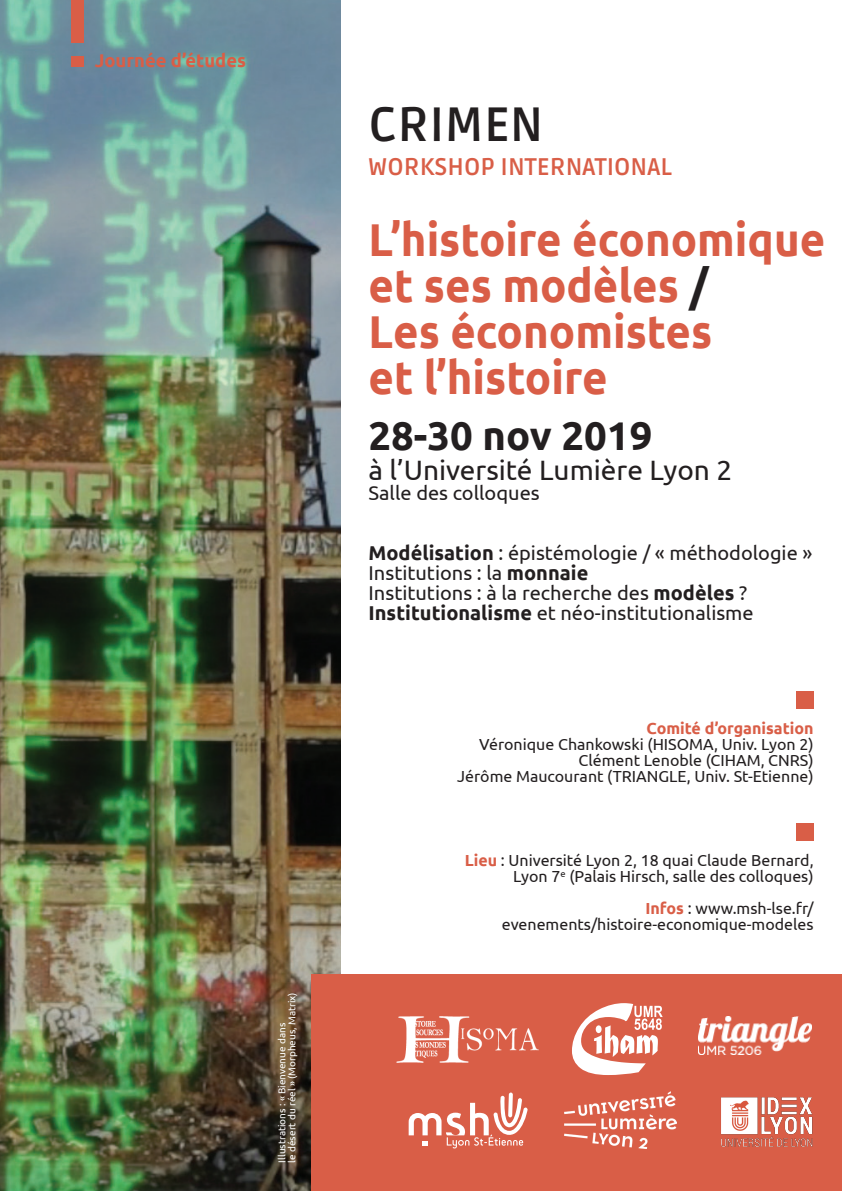
<style>
.page{position:relative;width:842px;height:1191px;background:#fff}
.page>*{position:absolute;margin:0;border:0;box-sizing:border-box;transform-origin:0 0}
.t1{font:700 48px "Ruda";color:#231f20}
.t2{font:700 46px "Ubuntu";color:#d95e47;scale:.95 1}
.t3{font:700 40px "Ubuntu";color:#231f20}
.t4{font:28px "Ubuntu";color:#231f20}
.t5{font:700 24px "Ruda";color:#d95e47}
.t6{font:20px "Ubuntu";color:#231f20}
.t7{font:700 18.4px "Ubuntu";color:#d95e47}
.t8{font:16px "Ubuntu";color:#231f20}
.t9{font:700 16px "Ubuntu";color:#d95e47}
.t10{font:10px "Ubuntu";color:#fff}
.s1{color:#231f20}
.s2{font-weight:700}
.s3{font-weight:700;color:#d95e47}
</style>
<div class="page">
<img style="left:0;top:0;width:340px;height:1191px">
<div style="left:312px;top:974px;width:530px;height:217px;background:#d95e47"></div>
<div style="left:71px;top:57px;width:12px;height:10px;background:#d95e47"></div>
<div style="left:71px;top:0;width:12px;height:43px;background:#d95e47"></div>
<svg style="left:409px;top:1092px;width:119px;height:56px"></svg>
<svg style="left:572px;top:1003px;width:91px;height:72px"></svg>
<img style="left:397px;top:1016px;width:142px;height:46px">
<img style="left:699px;top:1016px;width:113px;height:38px">
<div style="left:797px;top:692px;width:17px;height:17px;background:#d95e47"></div>
<div style="left:797px;top:823px;width:17px;height:17px;background:#d95e47"></div>
<img style="left:564px;top:1091px;width:113px;height:57px">
<img style="left:721px;top:1097px;width:92px;height:50px">
<p class="t7" style="left:95px;top:49px;width:153px">Journée d’études</p>
<p class="t10" style="left:286px;top:1162px;width:172px;rotate:-90deg">le désert du réel » (Morpheus, Matrix)</p>
<p class="t10" style="left:276px;top:1162px;width:141px;rotate:-90deg">Illustrations : « Bienvenue dans</p>
<p class="t1" style="left:369px;top:97px;width:176px">CRIMEN</p>
<p class="t5" style="left:369px;top:154px;width:305px">WORKSHOP INTERNATIONAL</p>
<p class="t2" style="left:369px;top:212px;width:482px">L’histoire économique</p>
<p class="t2" style="left:369px;top:258px;width:359px">et ses modèles <span class="s1">/</span></p>
<p class="t2" style="left:369px;top:304px;width:363px">Les économistes</p>
<p class="t2" style="left:369px;top:350px;width:253px">et l’histoire</p>
<p class="t3" style="left:369px;top:412px;width:285px">28-30 nov 2019</p>
<p class="t4" style="left:369px;top:453px;width:365px">à l’Université Lumière Lyon 2</p>
<p class="t6" style="left:369px;top:481px;width:173px">Salle des colloques</p>
<p class="t6" style="left:369px;top:540px;width:445px"><span class="s2">Modélisation</span> : épistémologie / « méthodologie »</p>
<p class="t6" style="left:369px;top:560px;width:221px">Institutions : la <span class="s2">monnaie</span></p>
<p class="t6" style="left:369px;top:580px;width:380px">Institutions : à la recherche des <span class="s2">modèles</span> ?</p>
<p class="t6" style="left:369px;top:600px;width:387px"><span class="s2">Institutionalisme</span> et néo-institutionalisme</p>
<p class="t9" style="left:646px;top:719px;width:169px">Comité d’organisation</p>
<p class="t8" style="left:479px;top:735px;width:336px">Véronique Chankowski (HISOMA, Univ. Lyon 2)</p>
<p class="t8" style="left:578px;top:751px;width:237px">Clément Lenoble (CIHAM, CNRS)</p>
<p class="t8" style="left:457px;top:767px;width:358px">Jérôme Maucourant (TRIANGLE, Univ. St-Etienne)</p>
<p class="t8" style="left:465px;top:851px;width:350px"><span class="s3">Lieu</span> : Université Lyon 2, 18 quai Claude Bernard,</p>
<p class="t8" style="left:513px;top:867px;width:302px">Lyon 7<sup>e</sup> (Palais Hirsch, salle des colloques)</p>
<p class="t8" style="left:645px;top:899px;width:170px"><span class="s3">Infos</span> : www.msh-lse.fr/</p>
<p class="t8" style="left:502px;top:915px;width:313px">evenements/histoire-economique-modeles</p>
</div>
